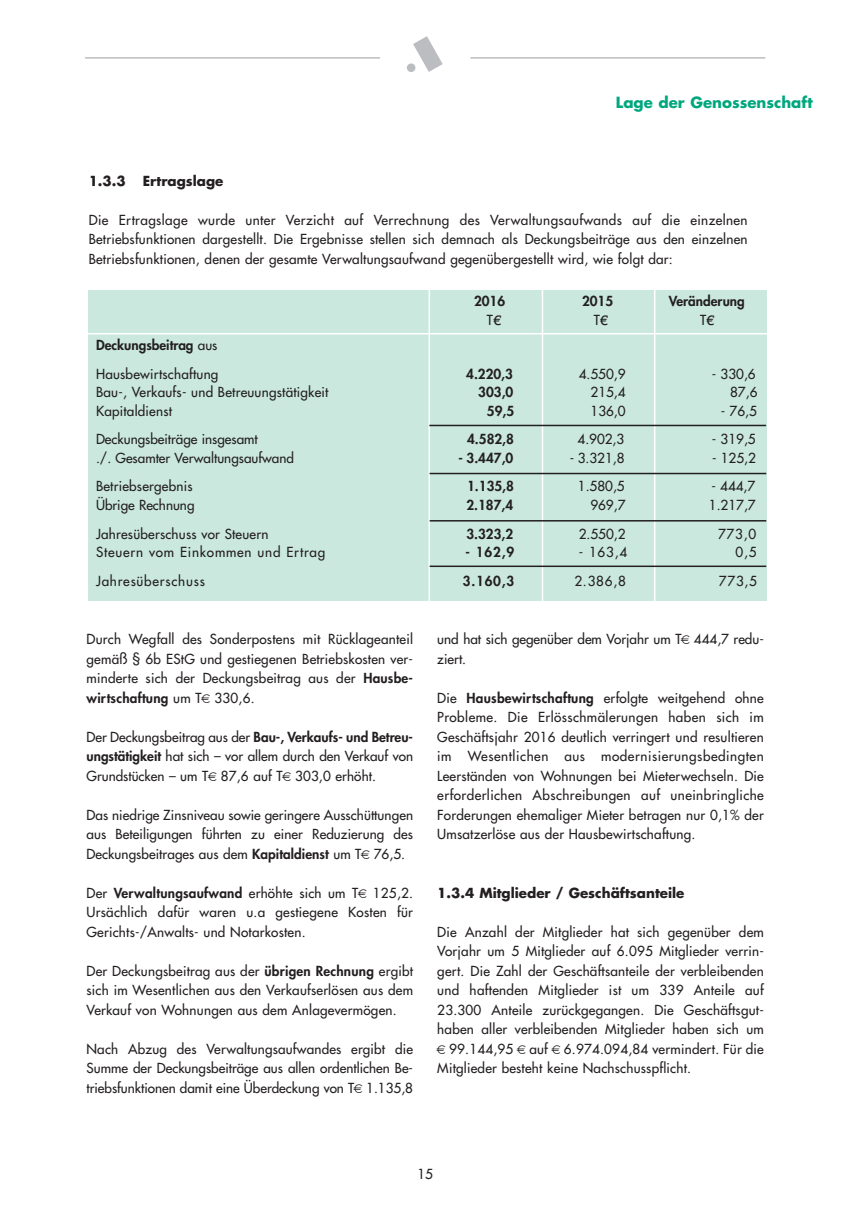
<style>
.page{position:relative;width:849px;height:1220px;background:#fff}
.page>*{position:absolute;margin:0;border:0;box-sizing:border-box;transform-origin:0 0}
.t1{font:700 15px "Futura";color:#00a77e}
.t2{font:13.5px/19.5px "Futura";letter-spacing:.015em;color:#231f20;text-align:justify}
.t3{font:800 13.5px "Futura";color:#231f20}
.t4{font:700 13.5px "Futura";color:#231f20}
.t5{font:13.5px "Futura";letter-spacing:.06em;color:#231f20}
.s1{font-weight:800}
.s2{font-family:"Linotype Euro Font Ato F"}
</style>
<div class="page">
<svg style="left:413px;top:36px;width:30px;height:36px"></svg>
<div style="left:407px;top:63px;width:8px;height:9px;background:#bbbdc0;border-radius:50%"></div>
<hr style="left:85px;top:57px;width:295px;height:2px;background:#bbbdc0">
<hr style="left:470px;top:57px;width:295px;height:2px;background:#bbbdc0">
<div style="left:88px;top:290px;width:678px;height:311px;background:#cae8de"></div>
<hr style="left:75px;top:333px;width:704px;height:1px;background:#fff">
<hr style="left:542px;top:287px;width:1px;height:320px;background:#fff">
<hr style="left:429px;top:287px;width:1px;height:320px;background:#fff">
<hr style="left:654px;top:287px;width:1px;height:320px;background:#fff">
<hr style="left:430px;top:473px;width:336px;height:1px;background:#231f20">
<hr style="left:429px;top:425px;width:337px;height:1px;background:#231f20">
<hr style="left:430px;top:520px;width:336px;height:1px;background:#231f20">
<hr style="left:430px;top:565px;width:336px;height:2px;background:#231f20">
<p class="t1" style="left:616px;top:95px;width:198px">Lage der Genossenschaft</p>
<p class="t4" style="left:89px;top:175px;width:39px">1.3.3</p>
<p class="t4" style="left:143px;top:175px;width:82px">Ertragslage</p>
<p class="t2" style="left:89px;top:211px;width:661px">Die Ertragslage wurde unter Verzicht auf Verrechnung des Verwaltungsaufwands auf die einzelnen Betriebsfunktionen dargestellt. Die Ergebnisse stellen sich demnach als Deckungsbeiträge aus den einzelnen Betriebsfunktionen, denen der gesamte Verwaltungsaufwand gegenübergestellt wird, wie folgt dar:</p>
<p class="t2" style="left:96px;top:332px;width:124px;line-height:28.7px"><span class="s1">Deckungsbeitrag</span> aus<br>Hausbewirtschaftung</p>
<p class="t3" style="left:474px;top:295px;width:33px">2016</p>
<p class="t3" style="left:582px;top:295px;width:33px">2015</p>
<p class="t3" style="left:669px;top:295px;width:77px">Veränderung</p>
<p class="t2" style="left:487px;top:311px;width:16px">T<span class="s2">E</span></p>
<p class="t2" style="left:594px;top:311px;width:16px">T<span class="s2">E</span></p>
<p class="t2" style="left:700px;top:311px;width:16px">T<span class="s2">E</span></p>
<p class="t3" style="left:466px;top:367px;width:48px">4.220,3</p>
<p class="t2" style="left:579px;top:365px;width:48px">4.550,9</p>
<p class="t2" style="left:712px;top:365px;width:45px">- 330,6</p>
<p class="t2" style="left:96px;top:383px;width:234px">Bau-, Verkaufs- und Betreuungstätigkeit</p>
<p class="t3" style="left:478px;top:386px;width:37px">303,0</p>
<p class="t2" style="left:591px;top:383px;width:37px">215,4</p>
<p class="t2" style="left:730px;top:383px;width:29px">87,6</p>
<p class="t2" style="left:96px;top:402px;width:78px">Kapitaldienst</p>
<p class="t3" style="left:487px;top:404px;width:29px">59,5</p>
<p class="t2" style="left:591px;top:402px;width:37px">136,0</p>
<p class="t2" style="left:721px;top:402px;width:38px">- 76,5</p>
<p class="t2" style="left:96px;top:430px;width:163px">Deckungsbeiträge insgesamt</p>
<p class="t3" style="left:467px;top:433px;width:48px">4.582,8</p>
<p class="t2" style="left:578px;top:430px;width:48px">4.902,3</p>
<p class="t2" style="left:712px;top:430px;width:45px">- 319,5</p>
<p class="t2" style="left:96px;top:449px;width:199px">./. Gesamter Verwaltungsaufwand</p>
<p class="t3" style="left:459px;top:451px;width:56px">- 3.447,0</p>
<p class="t2" style="left:570px;top:449px;width:56px">- 3.321,8</p>
<p class="t2" style="left:712px;top:449px;width:45px">- 125,2</p>
<p class="t2" style="left:96px;top:477px;width:98px">Betriebsergebnis</p>
<p class="t3" style="left:467px;top:480px;width:48px">1.135,8</p>
<p class="t2" style="left:578px;top:477px;width:48px">1.580,5</p>
<p class="t2" style="left:711px;top:477px;width:45px">- 444,7</p>
<p class="t2" style="left:96px;top:496px;width:100px">Übrige Rechnung</p>
<p class="t3" style="left:466px;top:498px;width:48px">2.187,4</p>
<p class="t2" style="left:590px;top:496px;width:37px">969,7</p>
<p class="t2" style="left:709px;top:496px;width:48px">1.217,7</p>
<p class="t2" style="left:96px;top:525px;width:174px">Jahresüberschuss vor Steuern</p>
<p class="t3" style="left:466px;top:527px;width:48px">3.323,2</p>
<p class="t2" style="left:579px;top:525px;width:48px">2.550,2</p>
<p class="t2" style="left:718px;top:525px;width:40px">773,0</p>
<p class="t5" style="left:96px;top:545px;width:231px">Steuern vom Einkommen und Ertrag</p>
<p class="t3" style="left:466px;top:545px;width:50px">- 162,9</p>
<p class="t2" style="left:579px;top:543px;width:50px">- 163,4</p>
<p class="t2" style="left:736px;top:543px;width:23px">0,5</p>
<p class="t5" style="left:96px;top:574px;width:110px">Jahresüberschuss</p>
<p class="t3" style="left:463px;top:574px;width:53px">3.160,3</p>
<p class="t2" style="left:574px;top:572px;width:53px">2.386,8</p>
<p class="t2" style="left:719px;top:572px;width:40px">773,5</p>
<p class="t2" style="left:87px;top:630px;width:328px">Durch Wegfall des Sonderpostens mit Rücklageanteil gemäß § 6b EStG und gestiegenen Betriebskosten ver&shy;minderte sich der Deckungsbeitrag aus der <span class="s1">Haus be - wirt schaftung</span> um T 330,6.</p>
<p class="t2" style="left:87px;top:728px;width:328px">Der Deckungsbeitrag aus der <span class="s1">Bau-, Verkaufs- und Be treu - ungs tätigkeit</span> hat sich – vor allem durch den Verkauf von Grundstücken – um T 87,6 auf T 303,0 erhöht.</p>
<p class="t2" style="left:87px;top:806px;width:328px">Das niedrige Zinsniveau sowie geringere Ausschüt tungen aus Beteiligungen führten zu einer Reduzierung des Deckungsbeitrages aus dem <span class="s1">Kapital dienst</span> um T 76,5.</p>
<p class="t2" style="left:87px;top:884px;width:328px">Der <span class="s1">Verwaltungsaufwand</span> erhöhte sich um T 125,2.<br>Ursächlich dafür waren u.a gestiegene Kosten für Gerichts-/Anwalts- und Notarkosten.</p>
<p class="t2" style="left:87px;top:962px;width:328px">Der Deckungsbeitrag aus der <span class="s1">übrigen Rechnung</span> ergibt sich im Wesentlichen aus den Verkaufserlösen aus dem Verkauf von Wohnungen aus dem Anlagevermögen.</p>
<p class="t2" style="left:87px;top:1040px;width:328px">Nach Abzug des Verwaltungsaufwandes ergibt die Summe der Deckungsbeiträge aus allen ordentlichen Be - triebs funktionen damit eine Überdeckung von T 1.135,8</p>
<p class="t2" style="left:437px;top:630px;width:328px">und hat sich gegenüber dem Vorjahr um T 444,7 redu&shy;ziert.</p>
<p class="t2" style="left:437px;top:689px;width:328px">Die <span class="s1">Hausbewirtschaftung</span> erfolgte weitgehend ohne Probleme. Die Erlösschmälerungen haben sich im Geschäftsjahr 2016 deutlich verringert und resultieren im Wesentlichen aus modernisierungsbedingten Leerständen von Wohnungen bei Mieterwechseln. Die erforderlichen Abschreibungen auf uneinbringliche Forderungen ehemaliger Mieter betragen nur 0,1% der Umsatzerlöse aus der Hausbewirtschaftung.</p>
<p class="t4" style="left:437px;top:886px;width:249px">1.3.4 Mitglieder / Geschäftsanteile</p>
<p class="t2" style="left:437px;top:923px;width:328px">Die Anzahl der Mitglieder hat sich gegenüber dem</p>
<p class="t2" style="left:437px;top:942px;width:328px">Vorjahr um 5 Mitglieder auf 6.095 Mitglieder verrin-</p>
<p class="t2" style="left:437px;top:962px;width:328px">gert. Die Zahl der Geschäftsanteile der verbleibenden</p>
<p class="t2" style="left:437px;top:981px;width:328px">und haftenden Mitglieder ist um 339 Anteile auf</p>
<p class="t2" style="left:437px;top:1001px;width:328px">23.300 Anteile zurückgegangen. Die Geschäfts gut -</p>
<p class="t2" style="left:437px;top:1020px;width:328px">haben aller verbleibenden Mitglieder haben sich um</p>
<p class="t2" style="left:449px;top:1040px;width:316px">99.144,95 auf 6.974.094,84 vermindert. Für die</p>
<p class="t2" style="left:437px;top:1059px;width:255px">Mitglieder besteht keine Nachschusspflicht.</p>
<p class="t2" style="left:417px;top:1164px;width:17px">15</p>
</div>
